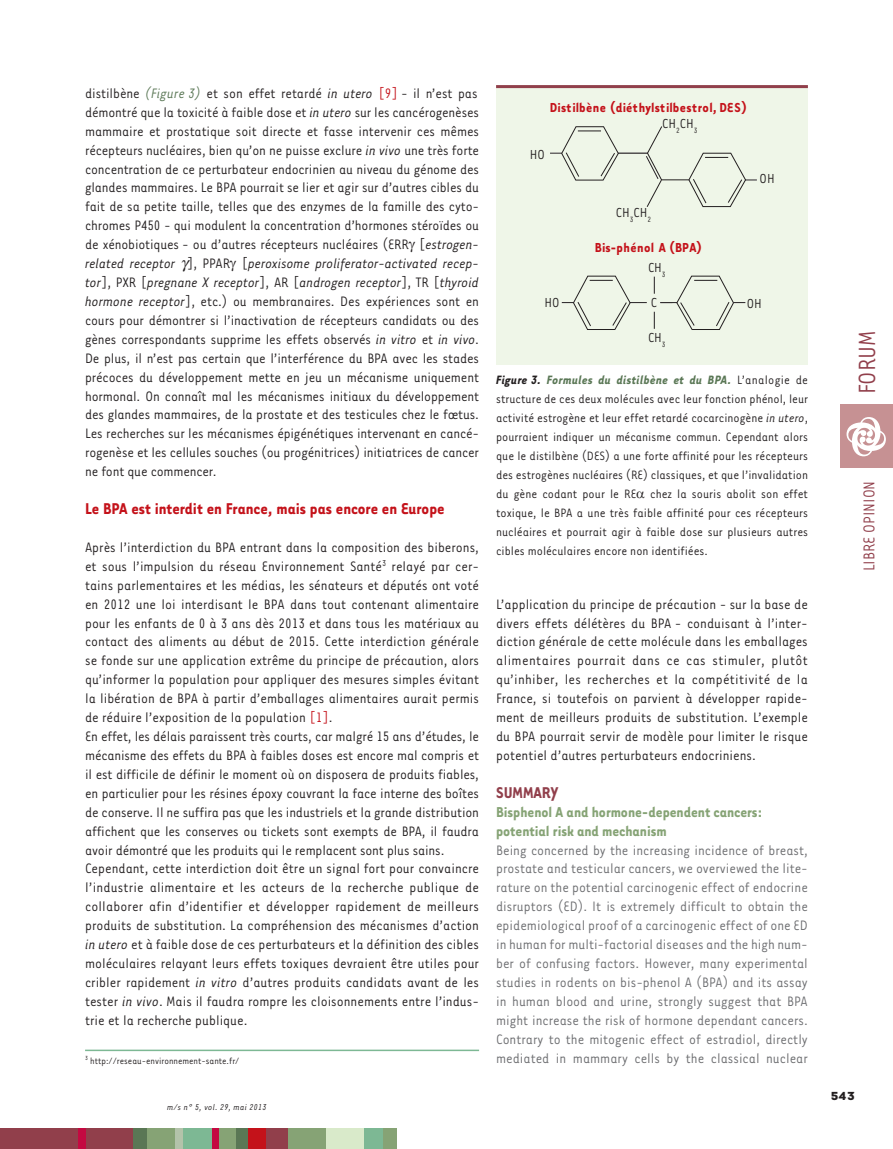
<style>
.page{position:relative;width:893px;height:1149px;background:#fff}
.page>*{position:absolute;margin:0;border:0;box-sizing:border-box;transform-origin:0 0}
.t1{font:27px "Tarzana Narrow";color:#913f4b}
.t2{font:700 18px "Tarzana Narrow";color:#c4121a}
.t3{font:18px "Tarzana Narrow";color:#913f4b}
.t4{font:700 18px "Tarzana Narrow";color:#913f4b}
.t5{font:700 16.5px/18.9px "Tarzana Narrow";color:#86a375}
.t6{font:15.75px/18.9px "Tarzana Narrow";color:#231f20;text-align:justify}
.t7{font:15.75px/18.9px "Tarzana Narrow";color:#6c6d70;text-align:justify}
.t8{font:700 15px "Tarzana Narrow";letter-spacing:.03em;color:#c4121a}
.t9{font:15px "Tarzana Narrow";color:#231f20}
.t10{font:13.95px/18.9px "Tarzana Narrow";color:#231f20;text-align:justify}
.t11{font:700 13.5px "Tarzana Wide";color:#231f20}
.t12{font:10.5px "Tarzana Narrow";color:#231f20}
.t13{font:italic 9.75px "Tarzana Narrow";letter-spacing:.025em;color:#231f20}
.s1{font-style:italic;color:#5a7755}
.s2{font-style:italic}
.s3{color:#c4121a}
.s4{font-weight:700;font-style:italic}
.s5{font-weight:700;font-style:italic;color:#5a7755}
</style>
<div class="page">
<div style="left:0;top:1127px;width:134px;height:21px;background:#913f4b"></div>
<div style="left:235px;top:1127px;width:13px;height:21px;background:#5a7755"></div>
<div style="left:78px;top:1127px;width:7px;height:21px;background:#c40941"></div>
<div style="left:133px;top:1127px;width:22px;height:21px;background:#5a7755"></div>
<div style="left:147px;top:1127px;width:29px;height:21px;background:#86a375"></div>
<div style="left:175px;top:1127px;width:9px;height:21px;background:#b3c3aa"></div>
<div style="left:183px;top:1127px;width:30px;height:21px;background:#7db894"></div>
<div style="left:217px;top:1127px;width:19px;height:21px;background:#86a375"></div>
<div style="left:213px;top:1127px;width:6px;height:21px;background:#c40941"></div>
<div style="left:248px;top:1127px;width:27px;height:21px;background:#c4121a"></div>
<div style="left:287px;top:1127px;width:39px;height:21px;background:#86a375"></div>
<div style="left:267px;top:1127px;width:21px;height:21px;background:#913f4b"></div>
<div style="left:326px;top:1127px;width:38px;height:21px;background:#d9eaca"></div>
<div style="left:364px;top:1127px;width:20px;height:21px;background:#7db894"></div>
<div style="left:383px;top:1127px;width:14px;height:21px;background:#86a375"></div>
<div style="left:840px;top:404px;width:53px;height:64px;background:#c69193"></div>
<svg style="left:847px;top:417px;width:39px;height:39px"></svg>
<hr style="left:85px;top:1049px;width:394px;height:1px;background:#7db894">
<div style="left:496px;top:85px;width:312px;height:279px;background:#eff6e8"></div>
<hr style="left:618px;top:152px;width:30px;height:2px;background:#231f20">
<svg style="left:550px;top:126px;width:69px;height:55px"></svg>
<svg style="left:562px;top:275px;width:85px;height:55px"></svg>
<svg style="left:654px;top:275px;width:91px;height:55px"></svg>
<svg style="left:645px;top:126px;width:112px;height:82px"></svg>
<hr style="left:496px;top:85px;width:312px;height:3px;background:#913f4b">
<p class="t6" style="left:85px;top:85px;width:396px">distilbène <span class="s1">(Figure 3)</span> et son effet retardé <span class="s2">in utero</span> <span class="s3">[9]</span> - il n’est pas démontré que la toxicité à faible dose et <span class="s2">in utero</span> sur les cancérogenèses mammaire et prostatique soit directe et fasse intervenir ces mêmes récepteurs nucléaires, bien qu’on ne puisse exclure <span class="s2">in vivo</span> une très forte concentration de ce perturbateur endocrinien au niveau du génome des glandes mammaires. Le BPA pourrait se lier et agir sur d’autres cibles du fait de sa petite taille, telles que des enzymes de la famille des cyto&shy;chromes P450 - qui modulent la concentration d’hormones stéroïdes ou de xénobiotiques - ou d’autres récepteurs nucléaires (ERR [<span class="s2">estrogen&shy;related receptor</span> ], PPAR [<span class="s2">peroxisome proliferator-activated recep&shy;tor</span>], PXR [<span class="s2">pregnane X receptor</span>], AR [<span class="s2">androgen receptor</span>], TR [<span class="s2">thyroid hormone receptor</span>], etc.) ou membranaires. Des expériences sont en cours pour démontrer si l’inactivation de récepteurs candidats ou des gènes correspondants supprime les effets observés <span class="s2">in vitro</span> et <span class="s2">in vivo</span>.<br>De plus, il n’est pas certain que l’interférence du BPA avec les stades précoces du développement mette en jeu un mécanisme uniquement hormonal. On connaît mal les mécanismes initiaux du développement des glandes mammaires, de la prostate et des testicules chez le fœtus.<br>Les recherches sur les mécanismes épigénétiques intervenant en cancé&shy;rogenèse et les cellules souches (ou progénitrices) initiatrices de cancer ne font que commencer.</p>
<p class="t2" style="left:85px;top:502px;width:361px">Le BPA est interdit en France, mais pas encore en Europe</p>
<p class="t6" style="left:85px;top:539px;width:396px;text-align:left">Après l’interdiction du BPA entrant dans la composition des biberons, et sous l’impulsion du réseau Environnement Santé<sup>3</sup> relayé par cer&shy;tains parlementaires et les médias, les sénateurs et députés ont voté en 2012 une loi interdisant le BPA dans tout contenant alimentaire pour les enfants de 0 à 3 ans dès 2013 et dans tous les matériaux au contact des aliments au début de 2015. Cette interdiction générale se fonde sur une application extrême du principe de précaution, alors qu’informer la population pour appliquer des mesures simples évitant la libération de BPA à partir d’emballages alimentaires aurait permis de réduire l’exposition de la population <span class="s3">[1]</span>.<br>En effet, les délais paraissent très courts, car malgré 15 ans d’études, le mécanisme des effets du BPA à faibles doses est encore mal compris et il est difficile de définir le moment où on disposera de produits fiables, en particulier pour les résines époxy couvrant la face interne des boîtes de conserve. Il ne suffira pas que les industriels et la grande distribution affichent que les conserves ou tickets sont exempts de BPA, il faudra avoir démontré que les produits qui le remplacent sont plus sains.<br>Cependant, cette interdiction doit être un signal fort pour convaincre l’industrie alimentaire et les acteurs de la recherche publique de collaborer afin d’identifier et développer rapidement de meilleurs produits de substitution. La compréhension des mécanismes d’action <span class="s2">in utero</span> et à faible dose de ces perturbateurs et la définition des cibles moléculaires relayant leurs effets toxiques devraient être utiles pour cribler rapidement <span class="s2">in vitro</span> d’autres produits candidats avant de les tester <span class="s2">in vivo</span>. Mais il faudra rompre les cloisonnements entre l’indus&shy;trie et la recherche publique.</p>
<p class="t12" style="left:85px;top:1056px;width:156px"><sup>3</sup> http://reseau-environnement-sante.fr/</p>
<p class="t13" style="left:167px;top:1103px;width:101px">m/s n° 5, vol. 29, mai 2013</p>
<p class="t8" style="left:550px;top:103px;width:199px">Distilbène (diéthylstilbestrol, DES)</p>
<p class="t9" style="left:530px;top:149px;width:17px">HO</p>
<p class="t9" style="left:545px;top:297px;width:17px">HO</p>
<p class="t9" style="left:662px;top:119px;width:37px">CH<sub>2</sub>CH<sub>3</sub></p>
<p class="t9" style="left:616px;top:208px;width:37px">CH<sub>3</sub>CH<sub>2</sub></p>
<p class="t8" style="left:595px;top:242px;width:109px">Bis-phénol A (BPA)</p>
<p class="t9" style="left:648px;top:262px;width:19px">CH<sub>3</sub></p>
<p class="t9" style="left:651px;top:297px;width:8px">C</p>
<p class="t9" style="left:648px;top:333px;width:19px">CH<sub>3</sub></p>
<p class="t9" style="left:760px;top:173px;width:17px">OH</p>
<p class="t9" style="left:747px;top:298px;width:17px">OH</p>
<p class="t10" style="left:496px;top:372px;width:314px"><span class="s4">Figure 3.</span> <span class="s5">Formules du distilbène et du BPA.</span> L’analogie de structure de ces deux molécules avec leur fonction phénol, leur activité estrogène et leur effet retardé cocarcinogène <span class="s2">in utero</span>, pourraient indiquer un mécanisme commun. Cependant alors que le distilbène (DES) a une forte affinité pour les récepteurs des estrogènes nucléaires (RE) classiques, et que l’invalidation du gène codant pour le RE chez la souris abolit son effet toxique, le BPA a une très faible affinité pour ces récepteurs nucléaires et pourrait agir à faible dose sur plusieurs autres cibles moléculaires encore non identifiées.</p>
<p class="t6" style="left:496px;top:595px;width:313px">L’application du principe de précaution - sur la base de divers effets délétères du BPA - conduisant à l’inter&shy;diction générale de cette molécule dans les emballages alimentaires pourrait dans ce cas stimuler, plutôt qu’inhiber, les recherches et la compétitivité de la France, si toutefois on parvient à développer rapide&shy;ment de meilleurs produits de substitution. L’exemple du BPA pourrait servir de modèle pour limiter le risque potentiel d’autres perturbateurs endocriniens.</p>
<p class="t4" style="left:496px;top:786px;width:64px">SUMMARY</p>
<p class="t5" style="left:496px;top:803px;width:268px">Bisphenol A and hormone-dependent cancers: potential risk and mechanism</p>
<p class="t7" style="left:496px;top:841px;width:313px">Being concerned by the increasing incidence of breast, prostate and testicular cancers, we overviewed the lite&shy;rature on the potential carcinogenic effect of endocrine disruptors (ED). It is extremely difficult to obtain the epidemiological proof of a carcinogenic effect of one ED in human for multi-factorial diseases and the high num&shy;ber of confusing factors. However, many experimental studies in rodents on bis-phenol A (BPA) and its assay in human blood and urine, strongly suggest that BPA might increase the risk of hormone dependant cancers.<br>Contrary to the mitogenic effect of estradiol, directly mediated in mammary cells by the classical nuclear</p>
<h1 class="t1" style="left:858px;top:394px;width:65px;rotate:-90deg">FORUM</h1>
<p class="t3" style="left:863px;top:571px;width:92px;rotate:-90deg">LIBRE OPINION</p>
<p class="t11" style="left:830px;top:1091px;width:26px">543</p>
</div>
